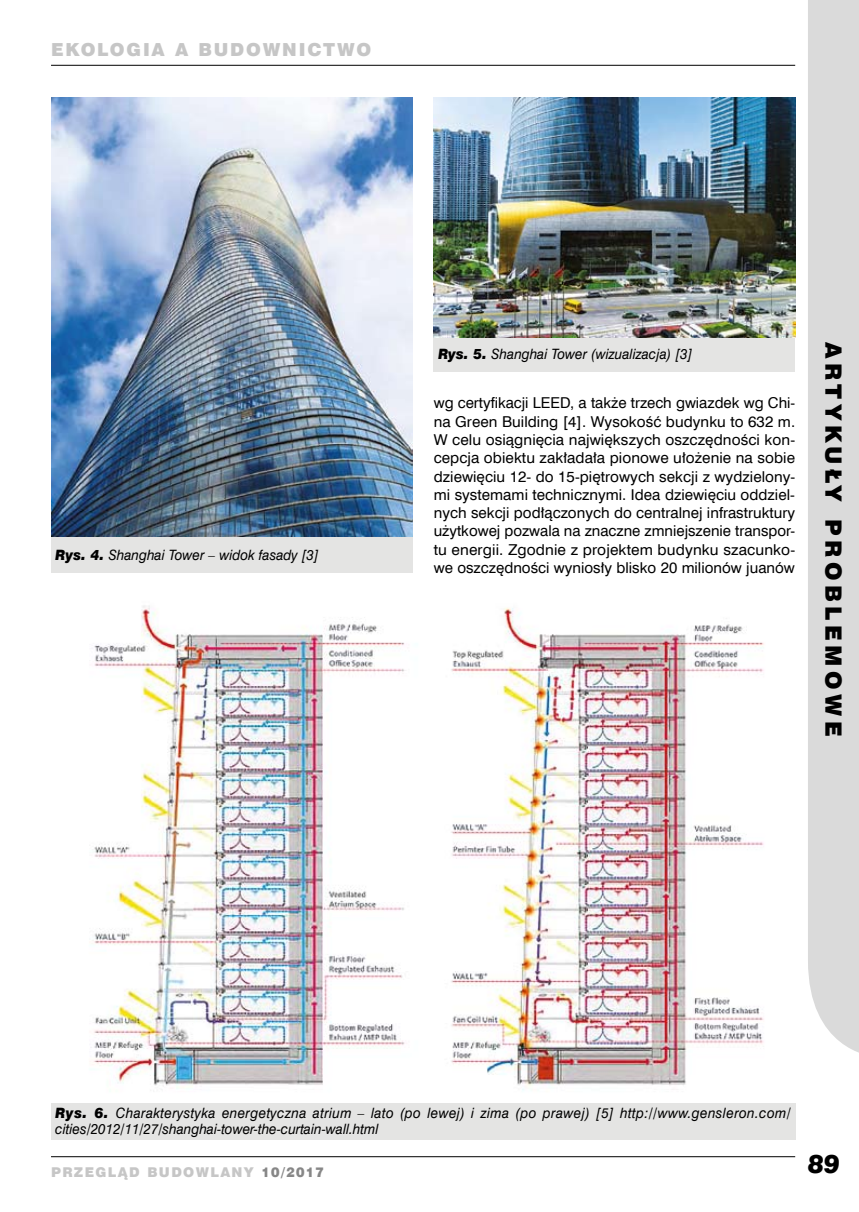
<style>
.page{position:relative;width:859px;height:1212px;background:#fff}
.page>*{position:absolute;margin:0;border:0;box-sizing:border-box;transform-origin:0 0}
.t1{font:italic 25.5px "Swis 721 Blk EU";color:#000;scale:.95 1}
.t2{font:22.5px "Swis 721 Blk EU";letter-spacing:.2em;color:#000}
.t3{font:18px "Swis 721 Blk EU";letter-spacing:.1em;color:#c6c6c6}
.t4{font:15px/18.3px "Swis 721 EU Normal";color:#000;text-align:justify}
.t5{font:14.25px/15.8px "Swis 721 EU Italic";letter-spacing:.03em;color:#000;scale:.95 1}
.t6{font:14.25px "Swis 721 EU Italic";color:#000;scale:.95 1}
.t7{font:13.5px "Swis 721 Blk EU";letter-spacing:.1em;color:#c6c6c6}
.s1{font-family:"Swis 721 Blk EU";font-style:italic}
.s2{color:#878787}
</style>
<div class="page">
<hr style="left:51px;top:1156px;width:744px;height:1px;background:#000">
<hr style="left:51px;top:65px;width:744px;height:1px;background:#000">
<div style="left:808px;top:0;width:51px;height:1053px;background:#dadada"></div>
<div style="left:51px;top:536px;width:361px;height:37px;background:#e4e4e3"></div>
<div style="left:51px;top:1103px;width:744px;height:36px;background:#e4e4e3"></div>
<div style="left:434px;top:335px;width:361px;height:37px;background:#e4e4e3"></div>
<img style="left:51px;top:98px;width:361px;height:438px">
<img style="left:434px;top:98px;width:361px;height:240px">
<img style="left:90px;top:605px;width:674px;height:486px">
<p class="t3" style="left:51px;top:38px;width:46px">EKOLOG</p>
<p class="t3" style="left:143px;top:38px;width:73px">IAABUDOWN</p>
<p class="t3" style="left:299px;top:38px;width:57px">ICTWO</p>
<p class="t6" style="left:55px;top:546px;width:279px"><span class="s1">Rys. 4.</span> Shanghai Tower – widok fasady [3]</p>
<p class="t6" style="left:438px;top:345px;width:269px"><span class="s1">Rys. 5.</span> Shanghai Tower (wizualizacja) [3]</p>
<p class="t4" style="left:434px;top:394px;width:363px">wg certyfikacji LEED, a także trzech gwiazdek wg Chi&shy;na Green Building [4]. Wysokość budynku to 632 m.<br>W celu osiągnięcia największych oszczędności kon&shy;cepcja obiektu zakładała pionowe ułożenie na sobie dziewięciu 12- do 15-piętrowych sekcji z wydzielony&shy;mi systemami technicznymi. Idea dziewięciu oddziel&shy;nych sekcji podłączonych do centralnej infrastruktury użytkowej pozwala na znaczne zmniejszenie transpor&shy;tu energii. Zgodnie z projektem budynku szacunko&shy;we oszczędności wyniosły blisko 20 milionów juanów</p>
<h2 class="t2" style="left:848px;top:342px;width:395px;rotate:90deg">ARTYKUŁY PROBLEMOWE</h2>
<p class="t5" style="left:55px;top:1106px;width:776px"><span class="s1">Rys. 6.</span> Charakterystyka energetyczna atrium – lato (po lewej) i zima (po prawej) [5] http://www.gensleron.com/ cities/2012/11/27/shanghai-tower-the-curtain-wall.html</p>
<p class="t7" style="left:51px;top:1163px;width:275px">PRZEGLĄD BUDOWLANY <span class="s2">10/2017</span></p>
<h1 class="t1" style="left:808px;top:1147px;width:35px">89</h1>
</div>
